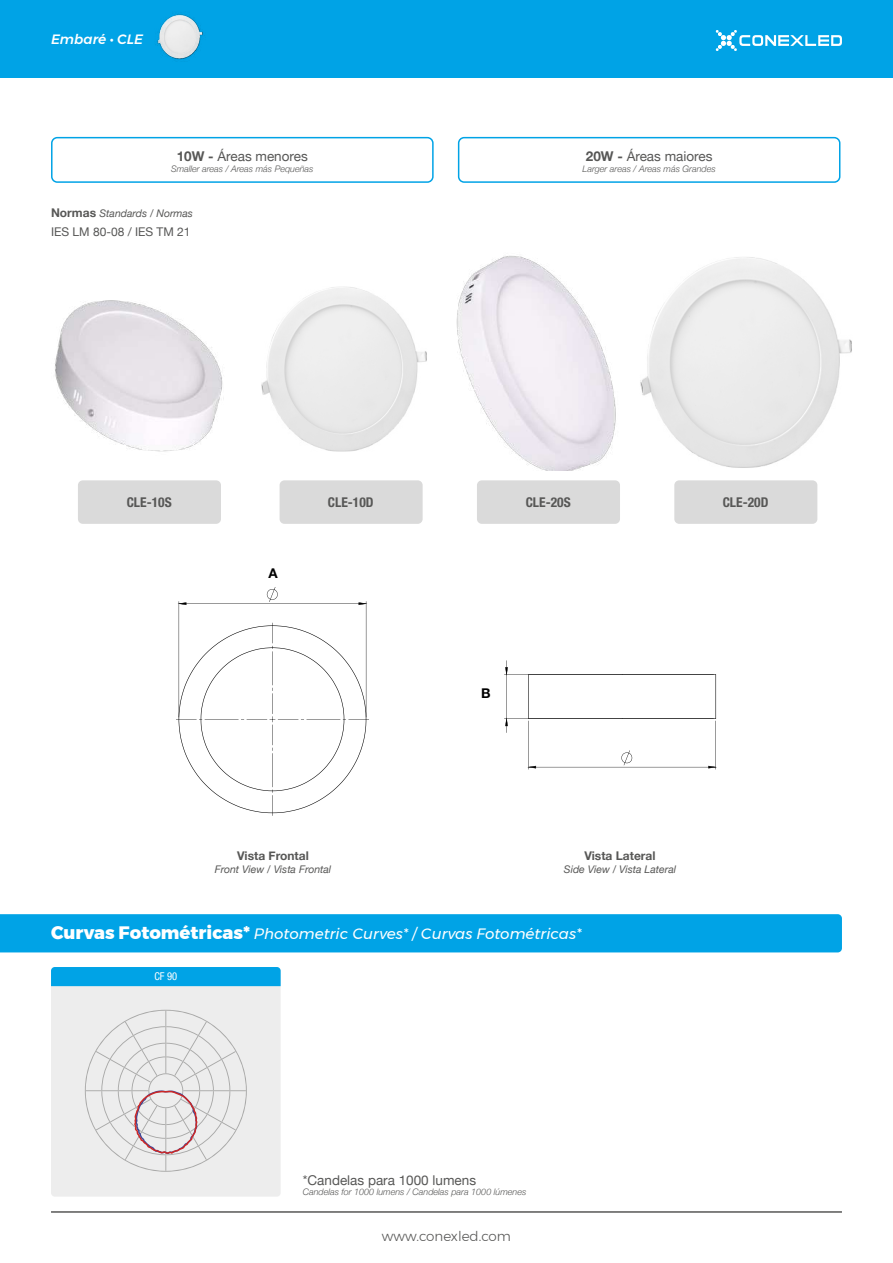
<style>
.page{position:relative;width:893px;height:1263px;background:#fff}
.page>*{position:absolute;margin:0;border:0;box-sizing:border-box;transform-origin:0 0}
.t1{font:italic 15px "Montserrat";color:#fff}
.t2{font:13.5px "Helvetica Neue";color:#575756}
.t3{font:700 condensed 13.5px "Helvetica Neue LT Std";color:#575756}
.t4{font:300 13.5px "Montserrat";color:#575756}
.t5{font:italic 500 13.5px "Montserrat";color:#fff}
.t6{font:700 13.5px "Helvetica Neue LT Std";color:#000}
.t7{font:700 12px "Helvetica Neue";color:#575756}
.t8{font:12px "Helvetica Neue";color:#575756}
.t9{font:condensed 10.8px "Helvetica Neue LT Std";color:#fff}
.t10{font:italic 10.5px "Helvetica Neue";color:#575756}
.t11{font:italic 300 9px "Helvetica Neue";color:#575756}
.s1{font-weight:700}
.s2{font-weight:700;font-style:normal;font-size:12px}
.s3{font-weight:800;font-style:normal;font-size:18px}
</style>
<div class="page">
<div style="left:0;top:0;width:893px;height:77px;background:#00a3e6"></div>
<svg style="left:716px;top:30px;width:126px;height:21px"></svg>
<hr style="left:51px;top:1211px;width:791px;height:2px;background:#575756">
<img style="left:157px;top:14px;width:46px;height:46px">
<div style="left:458px;top:137px;width:382px;height:46px;border:2px solid #00a3e6;border-radius:6px"></div>
<div style="left:51px;top:137px;width:383px;height:46px;border:2px solid #00a3e6;border-radius:6px"></div>
<img style="left:55px;top:300px;width:169px;height:152px">
<img style="left:456px;top:255px;width:160px;height:215px">
<img style="left:261px;top:287px;width:166px;height:165px">
<img style="left:640px;top:257px;width:212px;height:211px">
<svg style="left:176px;top:587px;width:193px;height:229px"></svg>
<svg style="left:504px;top:660px;width:213px;height:109px"></svg>
<div style="left:51px;top:967px;width:230px;height:230px;background:#ededed;border-radius:4px"></div>
<svg style="left:85px;top:1010px;width:162px;height:162px"></svg>
<div style="left:0;top:914px;width:842px;height:38px;background:#00a3e6"></div>
<div style="left:51px;top:967px;width:230px;height:19px;background:#00a3e6"></div>
<div style="left:78px;top:480px;width:143px;height:44px;background:#dadada;border-radius:5px"></div>
<div style="left:280px;top:480px;width:143px;height:44px;background:#dadada;border-radius:5px"></div>
<div style="left:477px;top:480px;width:143px;height:44px;background:#dadada;border-radius:5px"></div>
<div style="left:674px;top:480px;width:143px;height:44px;background:#dadada;border-radius:5px"></div>
<h2 class="t5" style="left:51px;top:28px;width:94px">Embaré • CLE</h2>
<h2 class="t2" style="left:177px;top:148px;width:133px"><span class="s1">10W -</span> Áreas menores</h2>
<p class="t11" style="left:171px;top:163px;width:144px">Smaller areas / Areas más Pequeñas</p>
<p class="t10" style="left:51px;top:207px;width:143px"><span class="s2">Normas</span> Standards / Normas</p>
<h3 class="t8" style="left:51px;top:225px;width:141px">IES LM 80-08 / IES TM 21</h3>
<h2 class="t2" style="left:586px;top:148px;width:128px"><span class="s1">20W -</span> Áreas maiores</h2>
<p class="t11" style="left:583px;top:163px;width:135px">Larger areas / Areas más Grandes</p>
<h2 class="t3" style="left:127px;top:494px;width:46px">CLE-10S</h2>
<h2 class="t3" style="left:328px;top:494px;width:47px">CLE-10D</h2>
<h2 class="t3" style="left:526px;top:494px;width:46px">CLE-20S</h2>
<h2 class="t3" style="left:723px;top:494px;width:47px">CLE-20D</h2>
<h2 class="t6" style="left:268px;top:564px;width:11px">A</h2>
<h3 class="t7" style="left:237px;top:848px;width:73px">Vista Frontal</h3>
<p class="t10" style="left:215px;top:863px;width:118px">Front View / Vista Frontal</p>
<h2 class="t6" style="left:481px;top:685px;width:11px">B</h2>
<h3 class="t7" style="left:584px;top:848px;width:73px">Vista Lateral</h3>
<p class="t10" style="left:564px;top:863px;width:114px">Side View / Vista Lateral</p>
<h1 class="t1" style="left:51px;top:922px;width:532px"><span class="s3">Curvas Fotométricas*</span> Photometric Curves* / Curvas Fotométricas*</h1>
<p class="t9" style="left:154px;top:970px;width:24px">CF 90</p>
<h2 class="t2" style="left:303px;top:1172px;width:175px">*Candelas para 1000 lumens</h2>
<p class="t11" style="left:303px;top:1187px;width:225px">Candelas for 1000 lumens / Candelas para 1000 lúmenes</p>
<h2 class="t4" style="left:382px;top:1226px;width:131px">www.conexled.com</h2>
</div>
